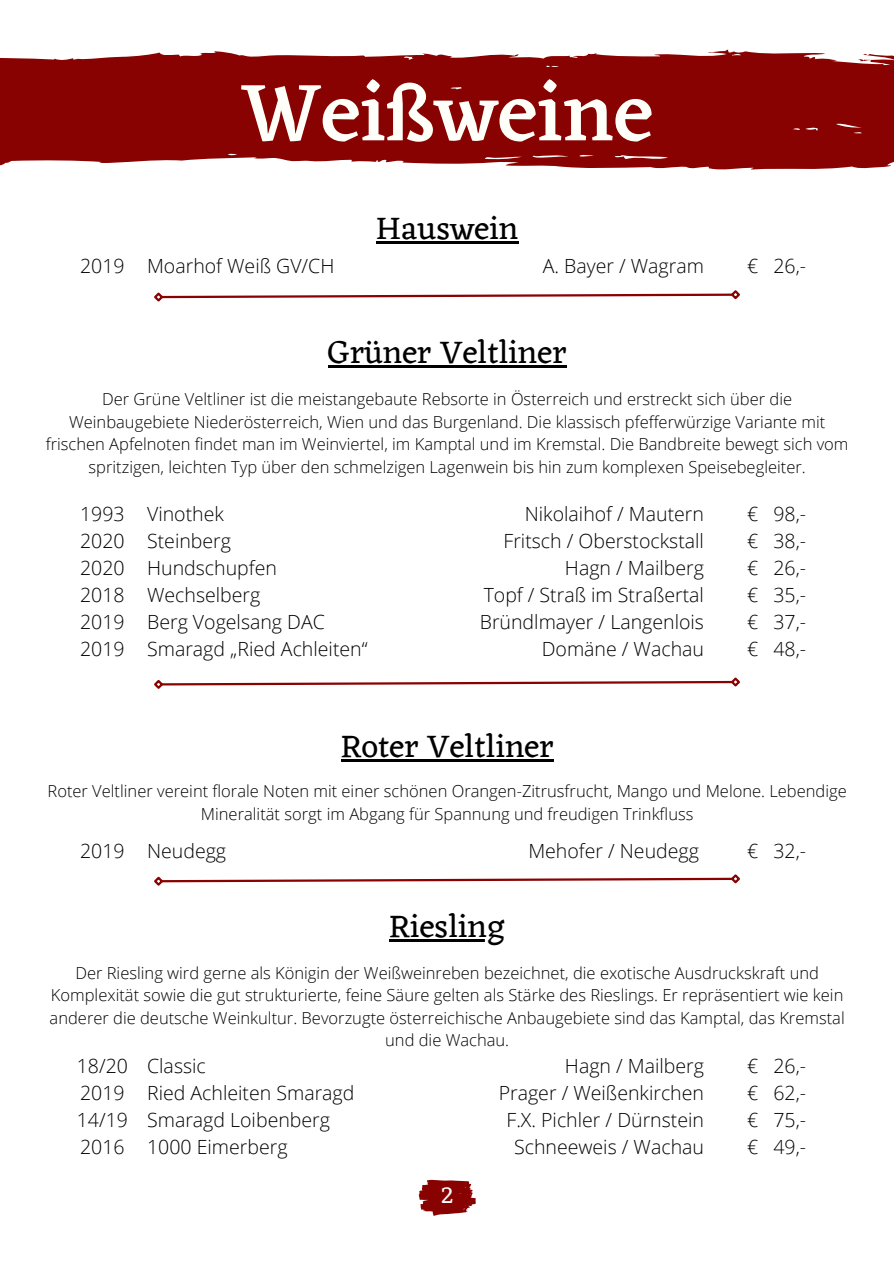
<style>
.page{position:relative;width:894px;height:1264px;background:#fff}
.page>*{position:absolute;margin:0;border:0;box-sizing:border-box;transform-origin:0 0}
.t1{font:500 84px "Eczar";color:#fffff9}
.t2{font:33px "Eczar";color:#000}
.t3{font:24px "Eczar";color:#fff}
.t4{font:300 19.5px "Open Sans";color:#000}
.t5{font:300 16.5px/22.5px "Open Sans";color:#000;text-align:center}
</style>
<div class="page">
<svg style="left:418px;top:1179px;width:58px;height:36px"></svg>
<svg style="left:154px;top:290px;width:586px;height:12px"></svg>
<svg style="left:154px;top:677px;width:586px;height:12px"></svg>
<svg style="left:154px;top:874px;width:586px;height:12px"></svg>
<svg style="left:0;top:50px;width:893px;height:55px;background:#961e1e"></svg>
<svg style="left:0;top:105px;width:893px;height:65px;background:#941b1b"></svg>
<hr style="left:376px;top:241px;width:142px;height:3px;background:#000">
<hr style="left:328px;top:365px;width:238px;height:3px;background:#000">
<hr style="left:341px;top:759px;width:212px;height:2px;background:#000">
<hr style="left:389px;top:938px;width:116px;height:3px;background:#000">
<p class="t1" style="left:241px;top:62px;width:413px">Weißweine</p>
<p class="t2" style="left:376px;top:208px;width:144px">Hauswein</p>
<p class="t4" style="left:80px;top:252px;width:46px">2019</p>
<p class="t4" style="left:147px;top:252px;width:189px">Moarhof Weiß GV/CH</p>
<p class="t4" style="left:542px;top:252px;width:163px">A. Bayer / Wagram</p>
<p class="t4" style="left:747px;top:252px;width:13px">€</p>
<p class="t4" style="left:773px;top:252px;width:34px">26,-</p>
<p class="t2" style="left:328px;top:333px;width:240px">Grüner Veltliner</p>
<p class="t5" style="left:46px;top:387px;width:804px">Der Grüne Veltliner ist die meistangebaute Rebsorte in Österreich und erstreckt sich über die Weinbaugebiete Niederösterreich, Wien und das Burgenland. Die klassisch pfefferwürzige Variante mit frischen Apfelnoten findet man im Weinviertel, im Kamptal und im Kremstal. Die Bandbreite bewegt sich vom spritzigen, leichten Typ über den schmelzigen Lagenwein bis hin zum komplexen Speisebegleiter.</p>
<p class="t4" style="left:80px;top:500px;width:46px">1993</p>
<p class="t4" style="left:80px;top:527px;width:46px">2020</p>
<p class="t4" style="left:80px;top:554px;width:46px">2020</p>
<p class="t4" style="left:80px;top:581px;width:46px">2018</p>
<p class="t4" style="left:80px;top:608px;width:46px">2019</p>
<p class="t4" style="left:80px;top:635px;width:46px">2019</p>
<p class="t4" style="left:147px;top:500px;width:78px">Vinothek</p>
<p class="t4" style="left:147px;top:527px;width:85px">Steinberg</p>
<p class="t4" style="left:147px;top:554px;width:131px">Hundschupfen</p>
<p class="t4" style="left:147px;top:581px;width:115px">Wechselberg</p>
<p class="t4" style="left:147px;top:608px;width:179px">Berg Vogelsang DAC</p>
<p class="t4" style="left:147px;top:635px;width:222px">Smaragd „Ried Achleiten“</p>
<p class="t4" style="left:524px;top:500px;width:181px">Nikolaihof / Mautern</p>
<p class="t4" style="left:503px;top:527px;width:202px">Fritsch / Oberstockstall</p>
<p class="t4" style="left:564px;top:554px;width:140px">Hagn / Mailberg</p>
<p class="t4" style="left:483px;top:581px;width:222px">Topf / Straß im Straßertal</p>
<p class="t4" style="left:479px;top:608px;width:226px">Bründlmayer / Langenlois</p>
<p class="t4" style="left:541px;top:635px;width:164px">Domäne / Wachau</p>
<p class="t2" style="left:341px;top:726px;width:214px">Roter Veltliner</p>
<p class="t4" style="left:747px;top:500px;width:13px">€</p>
<p class="t4" style="left:747px;top:527px;width:13px">€</p>
<p class="t4" style="left:747px;top:554px;width:13px">€</p>
<p class="t4" style="left:747px;top:581px;width:13px">€</p>
<p class="t4" style="left:747px;top:608px;width:13px">€</p>
<p class="t4" style="left:747px;top:635px;width:13px">€</p>
<p class="t4" style="left:773px;top:500px;width:34px">98,-</p>
<p class="t4" style="left:773px;top:527px;width:34px">38,-</p>
<p class="t4" style="left:773px;top:554px;width:34px">26,-</p>
<p class="t4" style="left:773px;top:581px;width:34px">35,-</p>
<p class="t4" style="left:773px;top:608px;width:34px">37,-</p>
<p class="t4" style="left:773px;top:635px;width:34px">48,-</p>
<p class="t5" style="left:47px;top:779px;width:800px">Roter Veltliner vereint florale Noten mit einer schönen Orangen-Zitrusfrucht, Mango und Melone. Lebendige<br>Mineralität sorgt im Abgang für Spannung und freudigen Trinkfluss</p>
<p class="t4" style="left:80px;top:837px;width:46px">2019</p>
<p class="t4" style="left:147px;top:837px;width:80px">Neudegg</p>
<p class="t4" style="left:528px;top:837px;width:172px">Mehofer / Neudegg</p>
<p class="t4" style="left:747px;top:837px;width:13px">€</p>
<p class="t4" style="left:773px;top:837px;width:34px">32,-</p>
<p class="t2" style="left:389px;top:906px;width:117px">Riesling</p>
<p class="t5" style="left:50px;top:960px;width:796px">Der Riesling wird gerne als Königin der Weißweinreben bezeichnet, die exotische Ausdruckskraft und Komplexität sowie die gut strukturierte, feine Säure gelten als Stärke des Rieslings. Er repräsentiert wie kein anderer die deutsche Weinkultur. Bevorzugte österreichische Anbaugebiete sind das Kamptal, das Kremstal und die Wachau.</p>
<p class="t4" style="left:77px;top:1052px;width:53px">18/20</p>
<p class="t4" style="left:80px;top:1079px;width:46px">2019</p>
<p class="t4" style="left:77px;top:1106px;width:53px">14/19</p>
<p class="t4" style="left:80px;top:1133px;width:46px">2016</p>
<p class="t4" style="left:147px;top:1052px;width:60px">Classic</p>
<p class="t4" style="left:147px;top:1079px;width:209px">Ried Achleiten Smaragd</p>
<p class="t4" style="left:147px;top:1106px;width:184px">Smaragd Loibenberg</p>
<p class="t4" style="left:147px;top:1133px;width:142px">1000 Eimerberg</p>
<p class="t3" style="left:440px;top:1180px;width:15px">2</p>
<p class="t4" style="left:565px;top:1052px;width:140px">Hagn / Mailberg</p>
<p class="t4" style="left:498px;top:1079px;width:207px">Prager / Weißenkirchen</p>
<p class="t4" style="left:506px;top:1106px;width:199px">F.X. Pichler / Dürnstein</p>
<p class="t4" style="left:514px;top:1133px;width:191px">Schneeweis / Wachau</p>
<p class="t4" style="left:746px;top:1052px;width:13px">€</p>
<p class="t4" style="left:746px;top:1079px;width:13px">€</p>
<p class="t4" style="left:746px;top:1106px;width:13px">€</p>
<p class="t4" style="left:746px;top:1133px;width:13px">€</p>
<p class="t4" style="left:773px;top:1052px;width:34px">26,-</p>
<p class="t4" style="left:773px;top:1079px;width:34px">62,-</p>
<p class="t4" style="left:773px;top:1106px;width:34px">75,-</p>
<p class="t4" style="left:773px;top:1133px;width:34px">49,-</p>
</div>
